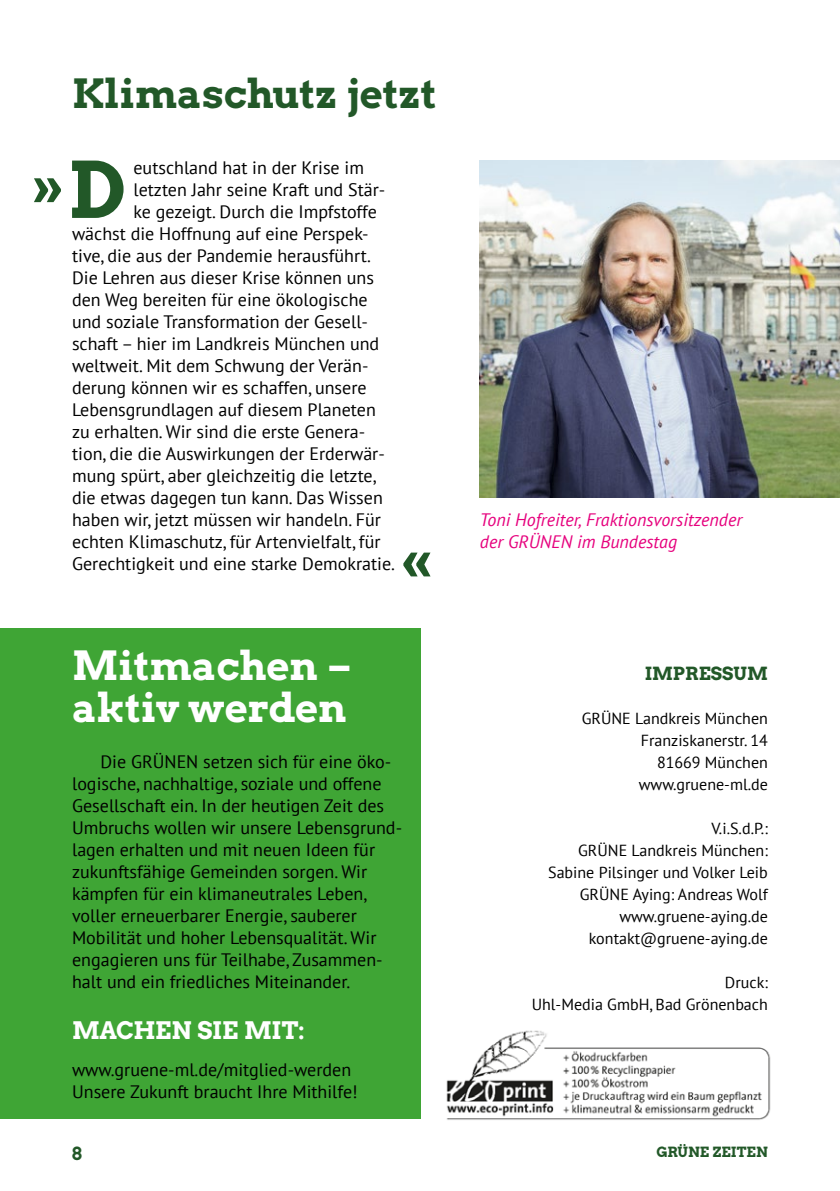
<style>
.page{position:relative;width:840px;height:1191px;background:#fff}
.page>*{position:absolute;margin:0;border:0;box-sizing:border-box;transform-origin:0 0}
.t1{font:77.4px "Arvo Gruen";color:#225828}
.t2{font:60px "Arvo Gruen";color:#225828}
.t3{font:40px/42px "Arvo Gruen";letter-spacing:-.01em;color:#fff}
.t4{font:40px "Arvo Gruen";color:#225828}
.t5{font:24px "Arvo Gruen";letter-spacing:-.02em;color:#fff}
.t6{font:18px/22px "PT Sans";color:#000}
.t7{font:italic 18px/22px "PT Sans";color:#e6007d}
.t8{font:18px "Arvo Gruen";color:#225828}
.t9{font:16px/22px "PT Sans";color:#000;text-align:right}
.t10{font:14px "Arvo Gruen";color:#225828}
</style>
<div class="page">
<div style="left:0;top:628px;width:420px;height:491px;background:#3fa535"></div>
<img style="left:479px;top:160px;width:360px;height:337px">
<img style="left:446px;top:1030px;width:325px;height:90px">
<h3 class="t4" style="left:72px;top:66px;width:366px">Klimaschutz jetzt</h3>
<h2 class="t2" style="left:33px;top:145px;width:34px">»</h2>
<h1 class="t1" style="left:68px;top:136px;width:59px">D</h1>
<p class="t6" style="left:133px;top:156px;width:232px">eutschland hat in der Krise im</p>
<p class="t6" style="left:133px;top:178px;width:253px">letzten Jahr seine Kraft und Stär-</p>
<p class="t6" style="left:133px;top:200px;width:245px">ke gezeigt. Durch die Impfstoffe</p>
<p class="t6" style="left:72px;top:222px;width:298px">wächst die Hoffnung auf eine Perspek-</p>
<p class="t6" style="left:72px;top:244px;width:300px">tive, die aus der Pandemie herausführt.</p>
<p class="t6" style="left:72px;top:266px;width:303px">Die Lehren aus dieser Krise können uns</p>
<p class="t6" style="left:72px;top:288px;width:297px">den Weg bereiten für eine ökologische</p>
<p class="t6" style="left:72px;top:310px;width:297px">und soziale Transformation der Gesell-</p>
<p class="t6" style="left:72px;top:332px;width:308px">schaft – hier im Landkreis München und</p>
<p class="t6" style="left:72px;top:354px;width:298px">weltweit. Mit dem Schwung der Verän-</p>
<p class="t6" style="left:72px;top:376px;width:296px">derung können wir es schaffen, unsere</p>
<p class="t6" style="left:72px;top:398px;width:305px">Lebensgrundlagen auf diesem Planeten</p>
<p class="t6" style="left:72px;top:420px;width:294px">zu erhalten. Wir sind die erste Genera-</p>
<p class="t6" style="left:72px;top:442px;width:314px">tion, die die Auswirkungen der Erderwär-</p>
<p class="t6" style="left:72px;top:464px;width:305px">mung spürt, aber gleichzeitig die letzte,</p>
<p class="t6" style="left:72px;top:486px;width:312px">die etwas dagegen tun kann. Das Wissen</p>
<p class="t6" style="left:72px;top:508px;width:310px">haben wir, jetzt müssen wir handeln. Für</p>
<p class="t6" style="left:72px;top:530px;width:310px">echten Klimaschutz, für Artenvielfalt, für</p>
<p class="t6" style="left:72px;top:552px;width:324px">Gerechtigkeit und eine starke Demokratie.</p>
<h2 class="t2" style="left:401px;top:519px;width:32px">«</h2>
<p class="t7" style="left:479px;top:508px;width:264px">Toni Hofreiter, Fraktionsvorsitzender der GRÜNEN im Bundestag</p>
<h3 class="t3" style="left:72px;top:643px;width:281px">Mitmachen – aktiv werden</h3>
<p class="t6" style="left:72px;top:750px;width:331px;text-indent:28px">Die GRÜNEN setzen sich für eine öko&shy;logische, nachhaltige, soziale und offene Gesellschaft ein. In der heutigen Zeit des Umbruchs wollen wir unsere Lebensgrund&shy;lagen erhalten und mit neuen Ideen für zukunftsfähige Gemeinden sorgen. Wir kämpfen für ein klimaneutrales Leben, voller erneuerbarer Energie, sauberer Mobilität und hoher Lebensqualität. Wir engagieren uns für Teilhabe, Zusammen&shy;halt und ein friedliches Miteinander.</p>
<h3 class="t5" style="left:72px;top:1013px;width:234px">MACHEN SIE MIT:</h3>
<p class="t6" style="left:72px;top:1058px;width:287px">www.gruene-ml.de/mitglied-werden<br>Unsere Zukunft braucht Ihre Mithilfe!</p>
<p class="t8" style="left:644px;top:661px;width:124px">IMPRESSUM</p>
<p class="t9" style="left:581px;top:707px;width:188px">GRÜNE Landkreis München<br>Franziskanerstr. 14<br>81669 München www.gruene-ml.de</p>
<p class="t9" style="left:548px;top:817px;width:221px">V.i.S.d.P.:<br>GRÜNE Landkreis München:<br>Sabine Pilsinger und Volker Leib<br>GRÜNE Aying: Andreas Wolf www.gruene-aying.de kontakt@gruene-aying.de</p>
<p class="t9" style="left:531px;top:971px;width:237px">Druck:<br>Uhl-Media GmbH, Bad Grönenbach</p>
<p class="t8" style="left:71px;top:1141px;width:12px">8</p>
<p class="t10" style="left:656px;top:1142px;width:113px">GRÜNE ZEITEN</p>
</div>
